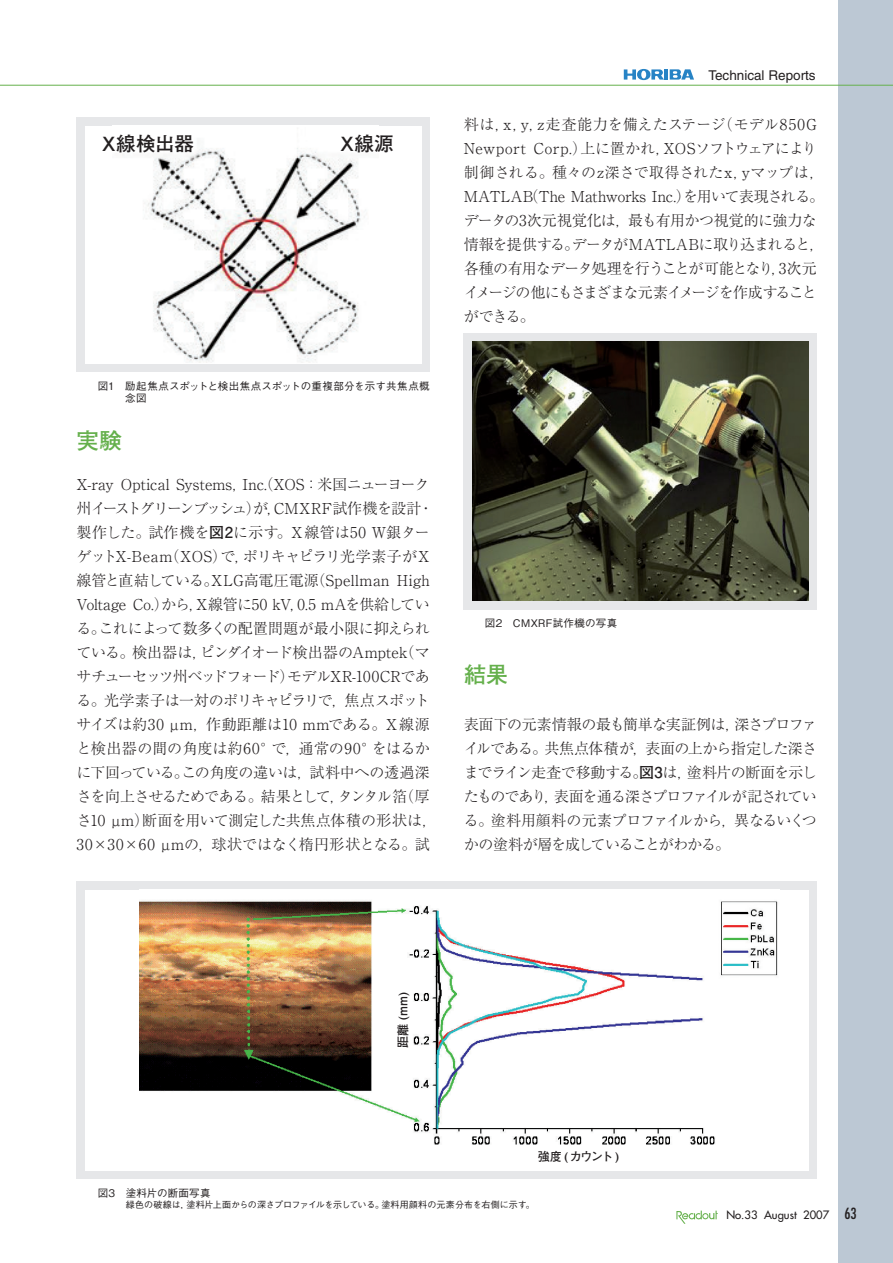
<style>
.page{position:relative;width:893px;height:1263px;background:#fff}
.page>*{position:absolute;margin:0;border:0;box-sizing:border-box;transform-origin:0 0}
.t1{font:22.5px "Futo Go B101 Pro Bold 90 pv RKSJ H";color:#65b04c}
.t2{font:19.5px "Futo Go B101 Pro Bold 90 pv RKSJ H";letter-spacing:.02em;color:#231f20}
.t3{font:15px/24px "Ryumin Pro Light 90 pv RKSJ H";letter-spacing:-.02em;color:#231f20}
.t4{font:condensed 15px "Futura";color:#231f20}
.t5{font:13.5px "Helvetica";color:#231f20}
.t6{font:12.15px "Futo Go B101 Pro Bold 90 pv RKSJ H";letter-spacing:-.065em;color:#231f20}
.t7{font:11.25px "Futura";color:#231f20}
.t8{font:10.5px/12.3px "Gothic BBB Pro Medium 90 pv RKSJ H";letter-spacing:.025em;color:#231f20}
.t9{font:9px "Gothic BBB Pro Medium 90 pv RKSJ H";letter-spacing:-.005em;color:#231f20}
.s1{font-family:"Futo Go B101 Pro Bold 90 pv RKSJ H"}
</style>
<div class="page">
<svg style="left:676px;top:1211px;width:41px;height:13px"></svg>
<svg style="left:623px;top:69px;width:71px;height:11px"></svg>
<div style="left:838px;top:0;width:54px;height:1263px;background:#bcc8d4"></div>
<hr style="left:0;top:85px;width:892px;height:1px;background:#65b04c">
<div style="left:77px;top:117px;width:352px;height:255px;background:#e6e7e9"></div>
<div style="left:85px;top:126px;width:336px;height:238px;background:#fff"></div>
<img style="left:122px;top:148px;width:243px;height:215px">
<div style="left:463px;top:333px;width:353px;height:276px;background:#e6e7e9"></div>
<img style="left:472px;top:342px;width:336px;height:259px">
<div style="left:77px;top:881px;width:739px;height:298px;background:#e6e7e9"></div>
<div style="left:85px;top:890px;width:723px;height:281px;background:#fff"></div>
<img style="left:139px;top:900px;width:639px;height:245px">
<h2 class="t2" style="left:102px;top:137px;width:93px">X線検出器</h2>
<h2 class="t2" style="left:340px;top:137px;width:55px">X線源</h2>
<p class="t8" style="left:125px;top:381px;width:306px;text-indent:-27px">図1　 励起焦点スポットと検出焦点スポットの重複部分を示す共焦点概念図</p>
<h1 class="t1" style="left:77px;top:432px;width:47px">実験</h1>
<p class="t3" style="left:77px;top:475px;width:362px">X-ray Optical Systems, Inc.（XOS：米国ニューヨーク州イーストグリーンブッシュ）が，CMXRF試作機を設計・製作した。試作機を<span class="s1">図2</span>に示す。Ｘ線管は50 W銀ターゲットX-Beam（XOS）で，ポリキャピラリ光学素子がX線管と直結している。XLG高電圧電源（Spellman High<br>Voltage Co.）から，X線管に50 kV，0.5 mAを供給している。これによって数多くの配置問題が最小限に抑えられている。検出器は，ピンダイオード検出器のAmptek（マサチューセッツ州ベッドフォード）モデルXR-100CRである。光学素子は一対のポリキャピラリで，焦点スポットサイズは約30 µm，作動距離は10 mmである。Ｘ線源と検出器の間の角度は約60°で，通常の90°をはるかに下回っている。この角度の違いは，試料中への透過深さを向上させるためである。結果として，タンタル箔（厚さ10 µm）断面を用いて測定した共焦点体積の形状は，<br>30×30×60 µmの，球状ではなく楕円形状となる。試</p>
<p class="t5" style="left:708px;top:70px;width:109px">Technical Reports</p>
<p class="t3" style="left:463px;top:115px;width:362px">料は，x，y，z走査能力を備えたステージ（モデル850G<br>Newport Corp.）上に置かれ，XOSソフトウェアにより制御される。種々のz深さで取得されたx，yマップは，<br>MATLAB（The Mathworks Inc.）を用いて表現される。データの3次元視覚化は，最も有用かつ視覚的に強力な情報を提供する。データがMATLABに取り込まれると，各種の有用なデータ処理を行うことが可能となり，3次元イメージの他にもさまざまな元素イメージを作成することができる。</p>
<p class="t8" style="left:485px;top:619px;width:134px">図2　CMXRF試作機の写真</p>
<h1 class="t1" style="left:463px;top:666px;width:46px">結果</h1>
<p class="t3" style="left:463px;top:715px;width:354px;text-align:justify">表面下の元素情報の最も簡単な実証例は，深さプロファイルである。共焦点体積が，表面の上から指定した深さまでライン走査で移動する。<span class="s1">図3</span>は，塗料片の断面を示したものであり，表面を通る深さプロファイルが記されている。塗料用顔料の元素プロファイルから，異なるいくつかの塗料が層を成していることがわかる。</p>
<p class="t6" style="left:398px;top:1048px;width:57px;rotate:-90deg">距離 (mm)</p>
<p class="t6" style="left:537px;top:1152px;width:83px">強度 ( カウント )</p>
<p class="t8" style="left:98px;top:1188px;width:114px">図3　 塗料片の断面写真</p>
<p class="t9" style="left:126px;top:1201px;width:410px">緑色の破線は，塗料片上面からの深さプロファイルを示している。塗料用顔料の元素分布を右側に示す。</p>
<p class="t7" style="left:726px;top:1210px;width:104px">No.33 August 2007</p>
<p class="t4" style="left:844px;top:1207px;width:14px">63</p>
</div>
